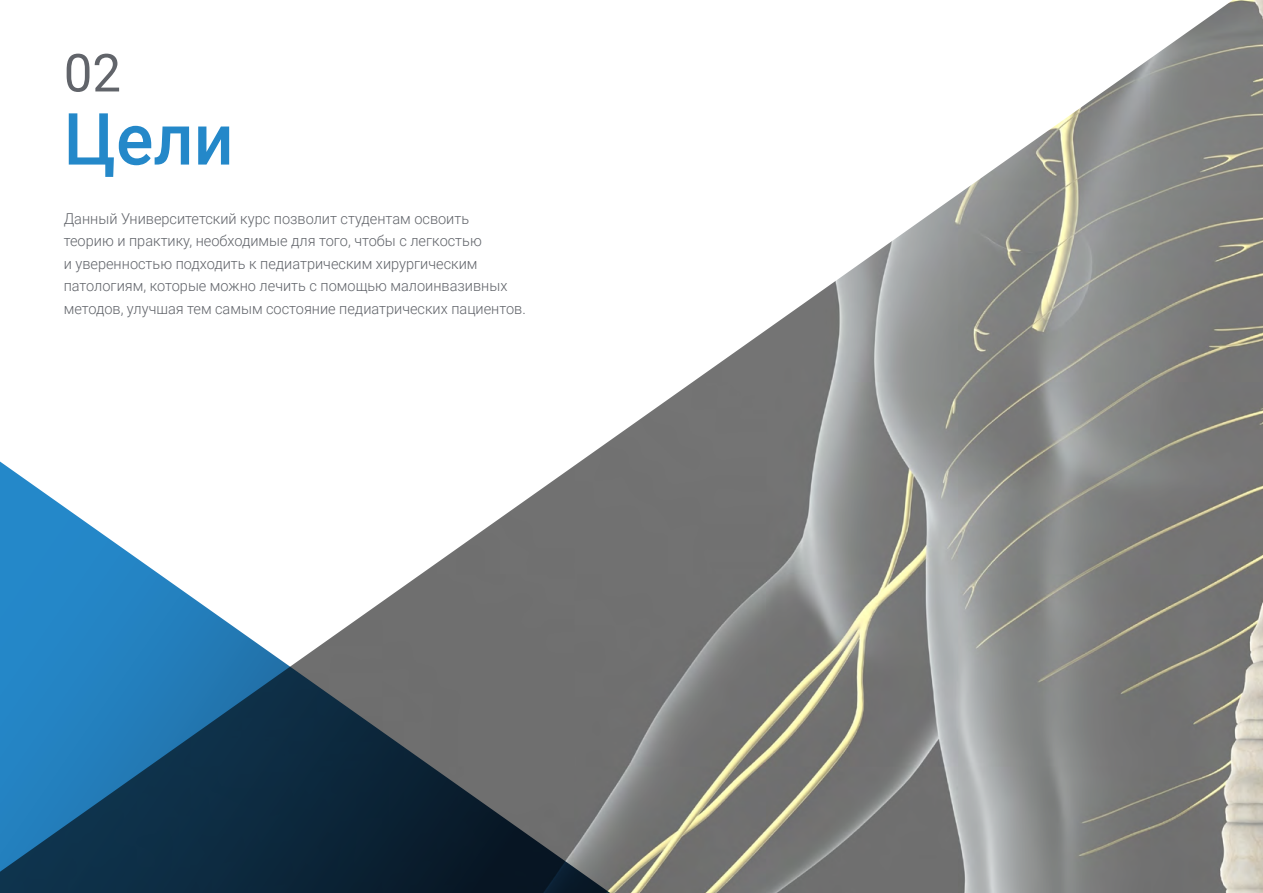
<style>
.page{position:relative;width:1263px;height:893px;background:#fff}
.page>*{position:absolute;margin:0;border:0;box-sizing:border-box;transform-origin:0 0}
.t1{font:500 72px "Roboto";color:#2488c9}
.t2{font:52.5px "Roboto";color:#61646a}
.t3{font:300 15px/22.5px "Roboto";color:#61646a}
</style>
<div class="page">
<img style="left:602px;top:0;width:661px;height:893px">
<svg style="left:0;top:446px;width:640px;height:447px"></svg>
<h2 class="t2" style="left:64px;top:36px;width:59px">02</h2>
<h1 class="t1" style="left:64px;top:89px;width:171px">Цели</h1>
<p class="t3" style="left:64px;top:207px;width:464px">Данный Университетский курс позволит студентам освоить<br>теорию и практику, необходимые для того, чтобы с легкостью<br>и уверенностью подходить к педиатрическим хирургическим патологиям, которые можно лечить с помощью малоинвазивных методов, улучшая тем самым состояние педиатрических пациентов.</p>
</div>
